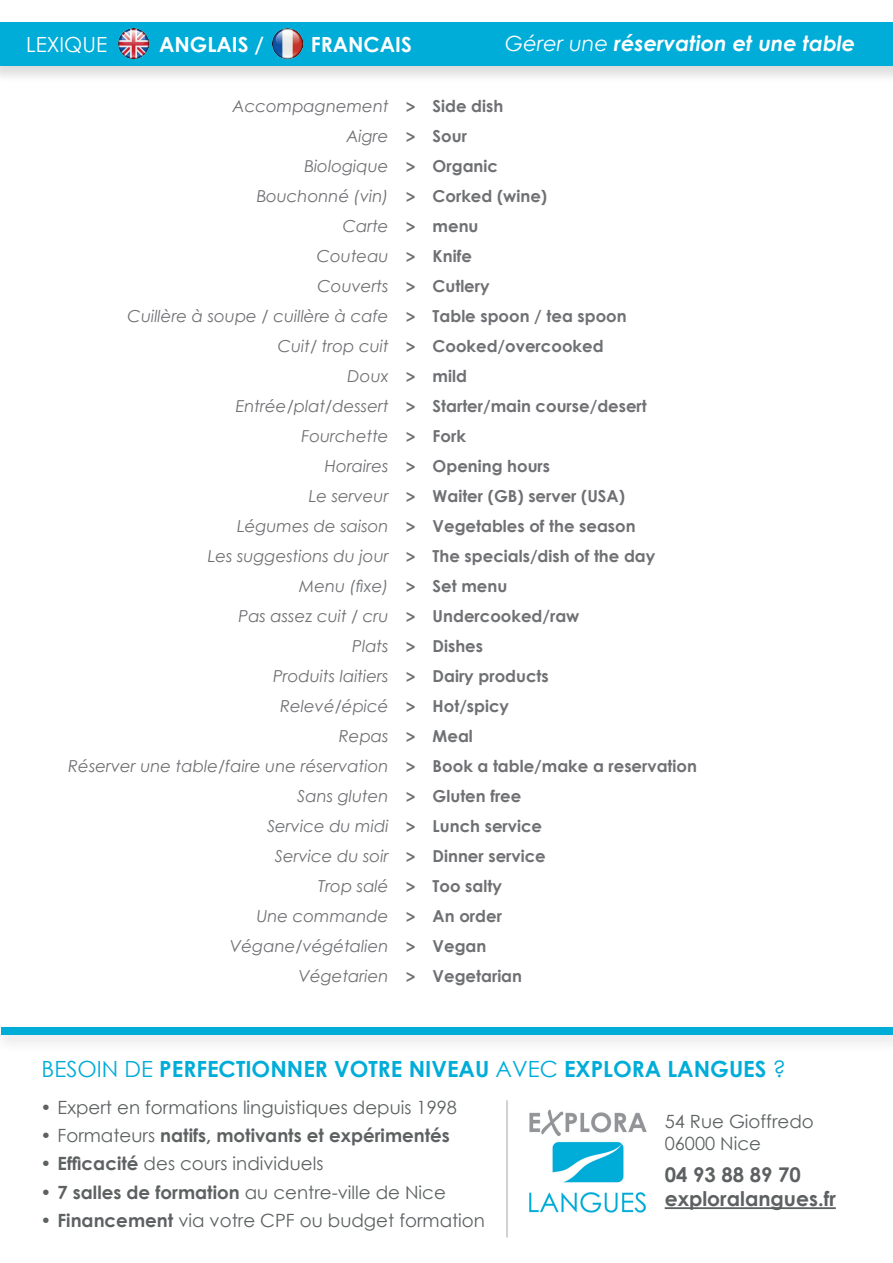
<style>
.page{position:relative;width:893px;height:1263px;background:#fff}
.page>*{position:absolute;margin:0;border:0;box-sizing:border-box;transform-origin:0 0}
.t1{font:700 22.35px "Century Gothic";color:#00acd8}
.t2{font:italic 700 21px "Century Gothic";color:#fff}
.t3{font:700 20.85px "Century Gothic";color:#fff}
.t4{font:20.85px "Century Gothic";color:#fff}
.t5{font:700 20.25px/24.3px "Century Gothic";color:#5d6162}
.t6{font:18.3px/21.9px "Century Gothic";color:#5d6162}
.t7{font:700 18.3px "Century Gothic";color:#5d6162}
.t8{font:italic 16.5px/30px "Century Gothic";color:#6f7073;text-align:right}
.t9{font:700 16.5px/30px "Century Gothic";color:#6f7073}
.s1{font-weight:400}
.s2{font-weight:700}
</style>
<div class="page">
<div style="left:0;top:21px;width:893px;height:62px;background:#231f20;opacity:.15"></div>
<div style="left:0;top:22px;width:893px;height:44px;background:#00acd8"></div>
<hr style="left:665px;top:1207px;width:171px;height:2px;background:#5d6162">
<hr style="left:506px;top:1101px;width:2px;height:136px;background:#d1d2d4">
<div style="left:0;top:1021px;width:893px;height:32px;background:#f8f7f8"></div>
<div style="left:2px;top:1028px;width:891px;height:7px;background:#00acd8"></div>
<img style="left:529px;top:1109px;width:118px;height:104px">
<img style="left:119px;top:28px;width:30px;height:31px">
<img style="left:273px;top:29px;width:30px;height:30px">
<p class="t4" style="left:26px;top:30px;width:83px">LEXIQUE</p>
<p class="t3" style="left:159px;top:29px;width:106px">ANGLAIS /</p>
<p class="t3" style="left:311px;top:29px;width:103px">FRANCAIS</p>
<p class="t2" style="left:505px;top:27px;width:352px"><span class="s1">Gérer une</span> réservation et une table</p>
<p class="t8" style="left:68px;top:91px;width:322px">Accompagnement<br>Aigre<br>Biologique<br>Bouchonné (vin)<br>Carte<br>Couteau<br>Couverts<br>Cuillère à soupe / cuillère à cafe<br>Cuit/ trop cuit<br>Doux<br>Entrée/plat/dessert<br>Fourchette<br>Horaires<br>Le serveur<br>Légumes de saison<br>Les suggestions du jour<br>Menu (fixe)<br>Pas assez cuit / cru<br>Plats<br>Produits laitiers<br>Relevé/épicé<br>Repas<br>Réserver une table/faire une réservation<br>Sans gluten<br>Service du midi<br>Service du soir<br>Trop salé<br>Une commande<br>Végane/végétalien<br>Végetarien</p>
<p class="t9" style="left:433px;top:90px;width:266px">Side dish<br>Sour<br>Organic<br>Corked (wine)<br>menu<br>Knife<br>Cutlery<br>Table spoon / tea spoon<br>Cooked/overcooked<br>mild<br>Starter/main course/desert<br>Fork<br>Opening hours<br>Waiter (GB) server (USA)<br>Vegetables of the season<br>The specials/dish of the day<br>Set menu<br>Undercooked/raw<br>Dishes<br>Dairy products<br>Hot/spicy<br>Meal<br>Book a table/make a reservation<br>Gluten free<br>Lunch service<br>Dinner service<br>Too salty<br>An order<br>Vegan<br>Vegetarian</p>
<p class="t9" style="left:406px;top:91px;width:11px;text-align:justify">&gt; &gt; &gt; &gt; &gt; &gt; &gt; &gt; &gt; &gt; &gt; &gt; &gt; &gt; &gt; &gt; &gt; &gt; &gt; &gt; &gt; &gt; &gt; &gt; &gt; &gt; &gt; &gt; &gt; &gt;</p>
<h1 class="t1" style="left:42px;top:1051px;width:746px"><span class="s1">BESOIN DE</span> PERFECTIONNER VOTRE NIVEAU <span class="s1">AVEC</span> EXPLORA LANGUES <span class="s1">?</span></h1>
<p class="t6" style="left:41px;top:1096px;width:418px">• Expert en formations linguistiques depuis 1998</p>
<p class="t7" style="left:41px;top:1121px;width:411px"><span class="s1">• Formateurs</span> natifs, motivants et expérimentés</p>
<p class="t6" style="left:41px;top:1152px;width:284px"><span class="s2">• Efficacité</span> des cours individuels</p>
<p class="t6" style="left:41px;top:1181px;width:407px"><span class="s2">• 7 salles de formation</span> au centre-ville de Nice</p>
<p class="t6" style="left:41px;top:1209px;width:446px"><span class="s2">• Financement</span> via votre CPF ou budget formation</p>
<p class="t6" style="left:665px;top:1110px;width:151px">54 Rue Gioffredo<br>06000 Nice</p>
<p class="t5" style="left:665px;top:1161px;width:173px">04 93 88 89 70 exploralangues.fr</p>
</div>
